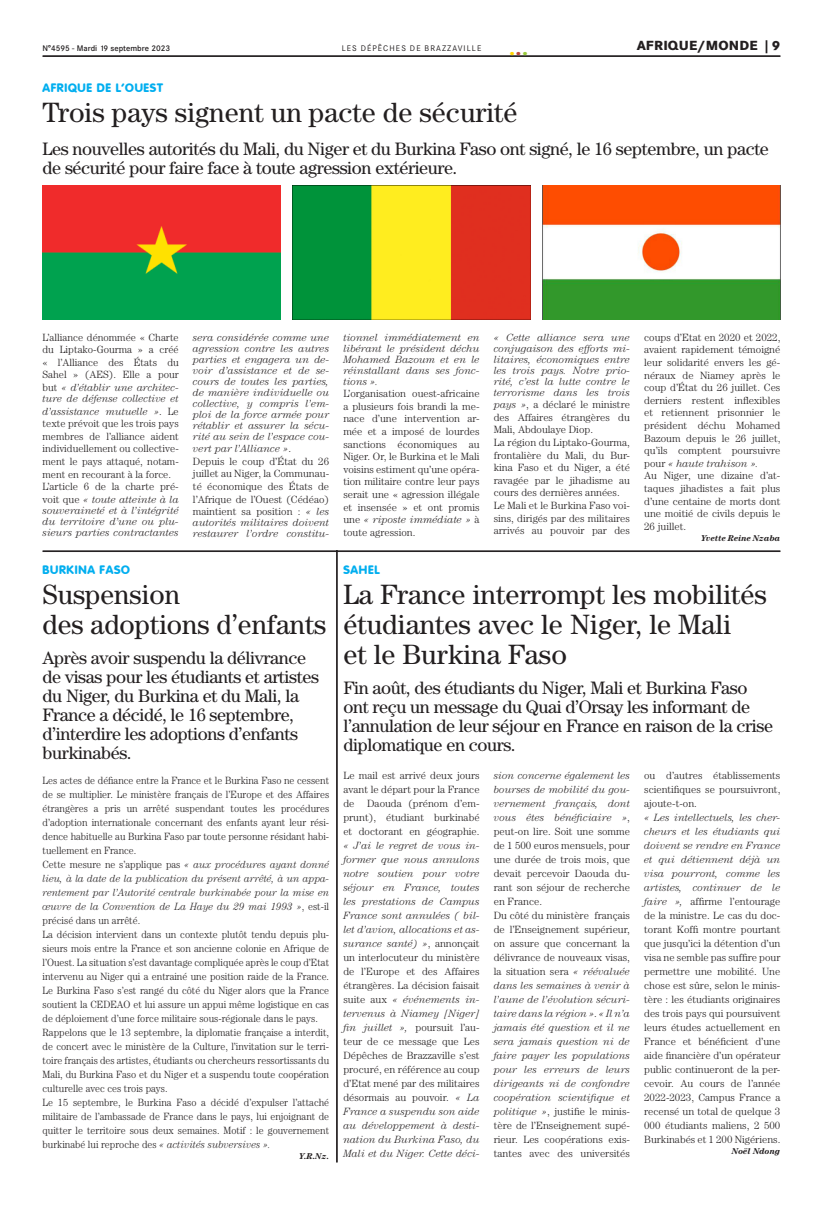
<style>
.page{position:relative;width:823px;height:1205px;background:#fff}
.page>*{position:absolute;margin:0;border:0;box-sizing:border-box;transform-origin:0 0}
.t1{font:28px/30px "Century";color:#231f20}
.t2{font:18px/19px "Century";letter-spacing:-.02em;color:#231f20}
.t3{font:800 18px "Corporate SBQ";color:#ffd500}
.t4{font:800 13px "Corporate SBQ";letter-spacing:.01em;color:#231f20}
.t5{font:800 12px "Corporate Rounded";letter-spacing:.06em;color:#00aeef}
.t6{font:300 10.5px/14px "Century";color:#231f20;text-align:justify}
.t7{font:300 10.5px/14px "Century";color:#231f20;scale:.94 1}
.t8{font:italic 300 10.5px/14px "Century";color:#231f20;text-align:justify}
.t9{font:italic 700 8.5px "Century";color:#231f20}
.t10{font:500 8px "Corporate SBQ";color:#231f20}
.t11{font:8px "Corporate SBQ";letter-spacing:.135em;color:#231f20}
.s1{color:#be483b}
.s2{color:#99ca3b}
.s3{font-style:italic}
.s4{font-style:normal}
</style>
<div class="page">
<hr style="left:43px;top:56px;width:737px;height:1px;background:#231f20">
<img style="left:292px;top:185px;width:238px;height:134px">
<img style="left:542px;top:185px;width:238px;height:134px">
<img style="left:43px;top:185px;width:237px;height:134px">
<hr style="left:43px;top:551px;width:737px;height:1px;background:#231f20">
<hr style="left:336px;top:550px;width:1px;height:612px;background:#231f20">
<hr style="left:337px;top:550px;width:1px;height:612px;background:#231f20">
<p class="t10" style="left:43px;top:43px;width:129px">N°4595 - Mardi 19 septembre 2023</p>
<p class="t11" style="left:341px;top:43px;width:141px">LES DÉPÊCHES DE BRAZZAVILLE</p>
<p class="t4" style="left:636px;top:37px;width:145px">AFRIQUE/MONDE | 9</p>
<h2 class="t3" style="left:509px;top:37px;width:20px">.<span class="s1">.</span><span class="s2">.</span></h2>
<p class="t5" style="left:43px;top:81px;width:122px">AFRIQUE DE L’OUEST</p>
<h1 class="t1" style="left:43px;top:97px;width:476px">Trois pays signent un pacte de sécurité</h1>
<h2 class="t2" style="left:43px;top:139px;width:727px">Les nouvelles autorités du Mali, du Niger et du Burkina Faso ont signé, le 16 septembre, un pacte de sécurité pour faire face à toute agression extérieure.</h2>
<p class="t6" style="left:43px;top:330px;width:138px;line-height:12.6px">L’alliance dénommée « Charte du Liptako-Gourma » a créé « l’Alliance des États du Sahel » (AES). Elle a pour but <span class="s3">« d’établir une architec-</span></p>
<p class="t6" style="left:43px;top:392px;width:138px;line-height:12.6px;text-align:left"><span class="s3">ture de défense collective et d’assistance mutuelle »</span>. Le texte prévoit que les trois pays membres de l’alliance aident individuellement ou collective&shy;ment le pays attaqué, notam&shy;ment en recourant à la force.<br>L’article 6 de la charte pré&shy;voit que <span class="s3">« toute atteinte à la</span></p>
<p class="t8" style="left:43px;top:505px;width:138px;line-height:11px">souveraineté et à l’intégrité du territoire d’une ou plu&shy;sieurs parties contractantes</p>
<p class="t8" style="left:193px;top:331px;width:138px;line-height:11px">sera considérée comme une agression contre les autres parties et engagera un de&shy;voir d’assistance et de se&shy;cours de toutes les parties, de manière individuelle ou collective, y compris l’em&shy;ploi de la force armée pour rétablir et assurer la sécu&shy;rité au sein de l’espace cou-</p>
<p class="t6" style="left:193px;top:442px;width:138px;line-height:12.6px;text-align:left"><span class="s3">vert par l’Alliance »</span>.<br>Depuis le coup d’État du 26 juillet au Niger, la Communau&shy;té économique des États de l’Afrique de l’Ouest (Cédéao) maintient sa position : <span class="s3">« les</span></p>
<p class="t8" style="left:193px;top:517px;width:138px;line-height:11px">autorités militaires doivent restaurer l’ordre constitu-</p>
<p class="t5" style="left:43px;top:562px;width:89px">BURKINA FASO</p>
<h1 class="t1" style="left:43px;top:579px;width:285px">Suspension<br>des adoptions d’enfants</h1>
<h2 class="t2" style="left:43px;top:648px;width:278px">Après avoir suspendu la délivrance de visas pour les étudiants et artistes du Niger, du Burkina et du Mali, la<br>France a décidé, le 16 septembre, d’interdire les adoptions d’enfants burkinabés.</h2>
<p class="t7" style="left:43px;top:773px;width:306px">Les actes de défiance entre la France et le Burkina Faso ne cessent de se multiplier. Le ministère français de l’Europe et des Affaires étrangères a pris un arrêté suspendant toutes les procédures d’adoption internationale concernant des enfants ayant leur rési&shy;dence habituelle au Burkina Faso par toute personne résidant habi&shy;tuellement en France.<br>Cette mesure ne s’applique pas <span class="s3">« aux procédures ayant donné lieu, à la date de la publication du présent arrêté, à un appa&shy;rentement par l’Autorité centrale burkinabée pour la mise en œuvre de la Convention de La Haye du 29 mai 1993 »</span>, est-il précisé dans un arrêté.<br>La décision intervient dans un contexte plutôt tendu depuis plu&shy;sieurs mois entre la France et son ancienne colonie en Afrique de l’Ouest. La situation s’est davantage compliquée après le coup d’Etat intervenu au Niger qui a entrainé une position raide de la France.<br>Le Burkina Faso s’est rangé du côté du Niger alors que la France soutient la CEDEAO et lui assure un appui même logistique en cas de déploiement d’une force militaire sous-régionale dans le pays.<br>Rappelons que le 13 septembre, la diplomatie française a interdit, de concert avec le ministère de la Culture, l’invitation sur le terri&shy;toire français des artistes, étudiants ou chercheurs ressortissants du Mali, du Burkina Faso et du Niger et a suspendu toute coopération culturelle avec ces trois pays.<br>Le 15 septembre, le Burkina Faso a décidé d’expulser l’attaché militaire de l’ambassade de France dans le pays, lui enjoignant de quitter le territoire sous deux semaines. Motif : le gouvernement burkinabé lui reproche des <span class="s3">« activités subversives ».</span></p>
<p class="t9" style="left:299px;top:1151px;width:31px">Y.R.Nz.</p>
<p class="t8" style="left:343px;top:331px;width:138px;line-height:11px">tionnel immédiatement en libérant le président déchu Mohamed Bazoum et en le réinstallant dans ses fonc&shy;tions ».</p>
<p class="t6" style="left:343px;top:387px;width:138px;line-height:12.6px">L’organisation ouest-africaine a plusieurs fois brandi la me&shy;nace d’une intervention ar&shy;mée et a imposé de lourdes sanctions économiques au Niger. Or, le Burkina et le Mali voisins estiment qu’une opéra&shy;tion militaire contre leur pays serait une « agression illégale et insensée » et ont promis une <span class="s3">« riposte immédiate »</span> à toute agression.</p>
<p class="t8" style="left:493px;top:331px;width:138px;line-height:11px">« Cette alliance sera une conjugaison des efforts mi&shy;litaires, économiques entre les trois pays. Notre prio&shy;rité, c’est la lutte contre le terrorisme dans les trois</p>
<p class="t6" style="left:493px;top:398px;width:138px;line-height:12.6px;text-align:left"><span class="s3">pays »</span>, a déclaré le ministre des Affaires étrangères du<br>Mali, Abdoulaye Diop.<br>La région du Liptako-Gourma, frontalière du Mali, du Bur&shy;kina Faso et du Niger, a été ravagée par le jihadisme au cours des dernières années.<br>Le Mali et le Burkina Faso voi&shy;sins, dirigés par des militaires arrivés au pouvoir par des</p>
<p class="t6" style="left:643px;top:331px;width:138px;line-height:12.6px;text-align:left">coups d’Etat en 2020 et 2022, avaient rapidement témoigné leur solidarité envers les gé&shy;néraux de Niamey après le coup d’État du 26 juillet. Ces derniers restent inflexibles et retiennent prisonnier le président déchu Mohamed<br>Bazoum depuis le 26 juillet, qu’ils comptent poursuivre pour <span class="s3">« haute trahison ».<br></span>Au Niger, une dizaine d’at&shy;taques jihadistes a fait plus d’une centaine de morts dont une moitié de civils depuis le<br>26 juillet.</p>
<p class="t9" style="left:700px;top:533px;width:81px">Yvette Reine Nzaba</p>
<p class="t5" style="left:343px;top:562px;width:38px">SAHEL</p>
<h1 class="t1" style="left:343px;top:579px;width:425px">La France interrompt les mobilités étudiantes avec le Niger, le Mali<br>et le Burkina Faso</h1>
<h2 class="t2" style="left:343px;top:678px;width:431px">Fin août, des étudiants du Niger, Mali et Burkina Faso ont reçu un message du Quai d’Orsay les informant de l’annulation de leur séjour en France en raison de la crise diplomatique en cours.</h2>
<p class="t6" style="left:343px;top:768px;width:138px">Le mail est arrivé deux jours avant le départ pour la France de Daouda (prénom d’em&shy;prunt), étudiant burkinabé et doctorant en géographie.</p>
<p class="t8" style="left:343px;top:838px;width:138px">« J’ai le regret de vous in&shy;former que nous annulons notre soutien pour votre séjour en France, toutes les prestations de Campus France sont annulées ( bil&shy;let d’avion, allocations et as&shy;surance santé) »<span class="s4">, annonçait un interlocuteur du ministère de l’Europe et des Affaires étrangères. La décision faisait suite aux</span> « événements in&shy;tervenus à Niamey [Niger] fin juillet », <span class="s4">poursuit l’au&shy;teur de ce message que Les Dépêches de Brazzaville s’est procuré, en référence au coup d’Etat mené par des militaires désormais au pouvoir.</span> « La France a suspendu son aide au développement à desti&shy;nation du Burkina Faso, du Mali et du Niger. Cette déci-</p>
<p class="t6" style="left:493px;top:768px;width:138px;text-align:left"><span class="s3">sion concerne également les bourses de mobilité du gou&shy;vernement français, dont vous êtes bénéficiaire »</span>, peut-on lire. Soit une somme de 1 500 euros mensuels, pour une durée de trois mois, que devait percevoir Daouda du&shy;rant son séjour de recherche en France.<br>Du côté du ministère français de l’Enseignement supérieur, on assure que concernant la délivrance de nouveaux visas, la situation sera <span class="s3">« réévaluée dans les semaines à venir à l’aune de l’évolution sécuri&shy;taire dans la région »</span>. <span class="s3">« Il n’a jamais été question et il ne sera jamais question ni de faire payer les populations pour les erreurs de leurs dirigeants ni de confondre coopération scientifique et politique »</span>, justifie le minis&shy;tère de l’Enseignement supé&shy;rieur. Les coopérations exis&shy;tantes avec des universités</p>
<p class="t6" style="left:643px;top:768px;width:138px">ou d’autres établissements scientifiques se poursuivront, ajoute-t-on.</p>
<p class="t6" style="left:643px;top:810px;width:138px"><span class="s3">« Les intellectuels, les cher&shy;cheurs et les étudiants qui doivent se rendre en France et qui détiennent déjà un visa pourront, comme les artistes, continuer de le faire »,</span> affirme l’entourage de la ministre. Le cas du doc&shy;torant Koffi montre pourtant que jusqu’ici la détention d’un visa ne semble pas suffire pour permettre une mobilité. Une chose est sûre, selon le minis&shy;tère : les étudiants originaires des trois pays qui poursuivent leurs études actuellement en France et bénéficient d’une aide financière d’un opérateur public continueront de la per&shy;cevoir. Au cours de l’année 2022-2023, Campus France a recensé un total de quelque 3<br>000 étudiants maliens, 2 500<br>Burkinabés et 1 200 Nigériens.</p>
<p class="t9" style="left:731px;top:1146px;width:50px">Noël Ndong</p>
</div>
